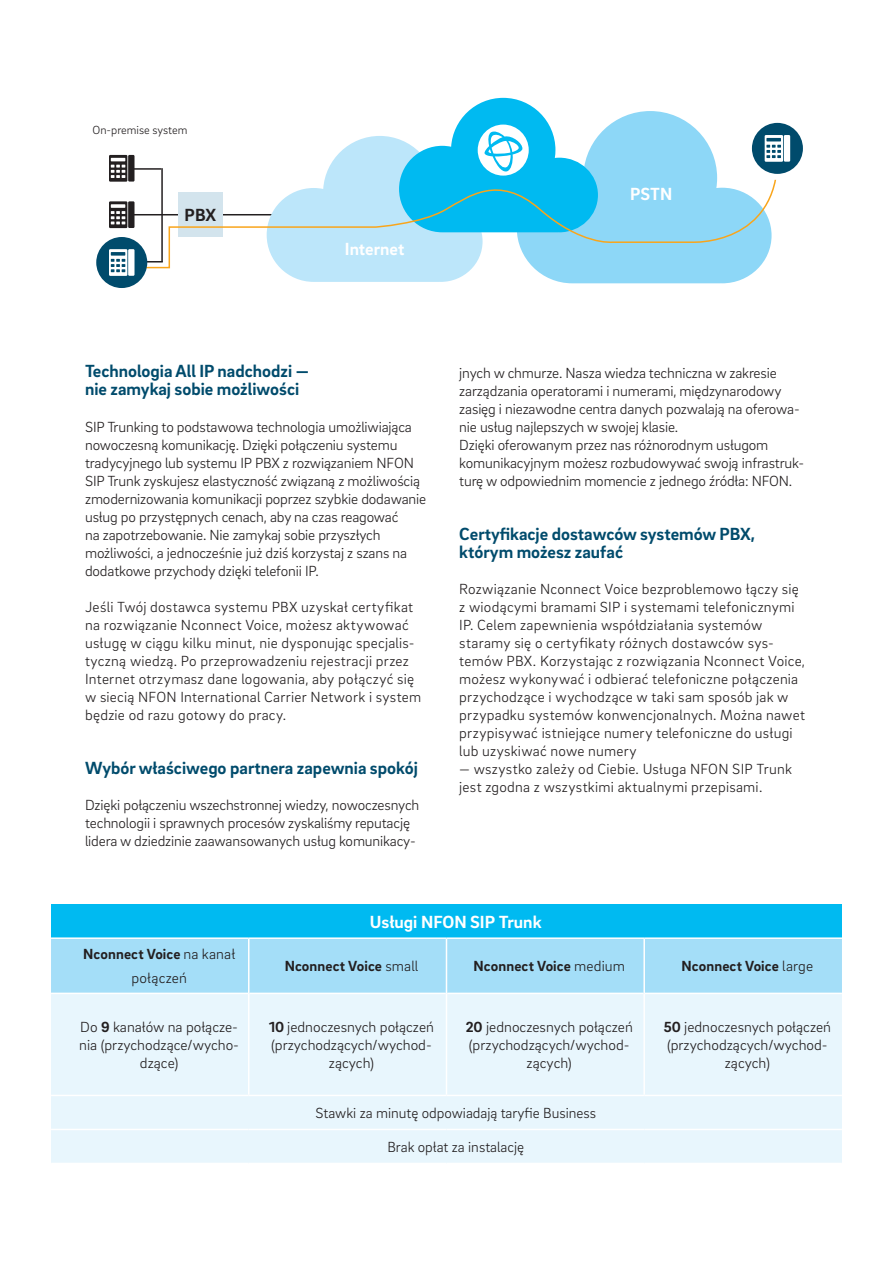
<style>
.page{position:relative;width:893px;height:1263px;background:#fff}
.page>*{position:absolute;margin:0;border:0;box-sizing:border-box;transform-origin:0 0}
.Head{font:700 18px/18px "Brix Sans";color:#004b6c}
.t1{font:700 18px "Brix Sans";color:#fff}
.t2{font:700 18px "Brix Sans";color:#231f20}
.t3{font:300 15px/18px "Brix Sans";color:#231f20}
.t4{font:700 15px "Brix Sans";letter-spacing:.01em;color:#231f20}
.t5{font:300 12px "Brix Sans";color:#231f20}
.s1{font-weight:700}
.s2{font-weight:300}
</style>
<div class="page">
<svg style="left:109px;top:155px;width:26px;height:27px"></svg>
<svg style="left:109px;top:201px;width:26px;height:27px"></svg>
<svg style="left:135px;top:168px;width:132px;height:101px"></svg>
<svg style="left:749px;top:120px;width:57px;height:57px"></svg>
<div style="left:746px;top:117px;width:63px;height:63px;border:6px solid #fff;border-radius:50%"></div>
<svg style="left:267px;top:98px;width:523px;height:185px"></svg>
<div style="left:96px;top:237px;width:51px;height:51px;background:#004b6c;border-radius:50%"></div>
<svg style="left:109px;top:246px;width:54px;height:32px"></svg>
<div style="left:51px;top:904px;width:791px;height:34px;background:#00baf1"></div>
<div style="left:51px;top:939px;width:791px;height:54px;background:#a4def8"></div>
<div style="left:51px;top:994px;width:791px;height:169px;background:#e8f6fd"></div>
<hr style="left:51px;top:937px;width:198px;height:2px;background:#fff">
<hr style="left:249px;top:937px;width:197px;height:2px;background:#fff">
<hr style="left:446px;top:937px;width:198px;height:2px;background:#fff">
<hr style="left:644px;top:937px;width:198px;height:2px;background:#fff">
<hr style="left:51px;top:1095px;width:198px;height:1px;background:#fff">
<hr style="left:51px;top:1129px;width:198px;height:1px;background:#fff">
<hr style="left:249px;top:1129px;width:197px;height:1px;background:#fff">
<hr style="left:446px;top:1129px;width:198px;height:1px;background:#fff">
<hr style="left:644px;top:1129px;width:198px;height:1px;background:#fff">
<hr style="left:248px;top:939px;width:1px;height:54px;background:#fff">
<hr style="left:446px;top:939px;width:1px;height:54px;background:#fff">
<hr style="left:643px;top:939px;width:2px;height:54px;background:#fff">
<hr style="left:248px;top:993px;width:1px;height:102px;background:#fff">
<hr style="left:446px;top:993px;width:1px;height:102px;background:#fff">
<hr style="left:643px;top:993px;width:2px;height:102px;background:#fff">
<hr style="left:249px;top:1095px;width:197px;height:1px;background:#fff">
<hr style="left:446px;top:1095px;width:198px;height:1px;background:#fff">
<hr style="left:644px;top:1095px;width:198px;height:1px;background:#fff">
<p class="t5" style="left:93px;top:122px;width:97px">On-premise system</p>
<p class="t2" style="left:185px;top:203px;width:33px">PBX</p>
<p class="t1" style="left:345px;top:237px;width:61px">Internet</p>
<p class="t1" style="left:630px;top:182px;width:44px">PSTN</p>
<p class="Head" style="left:85px;top:361px;width:225px">Technologia All IP nadchodzi —</p>
<p class="Head" style="left:85px;top:379px;width:216px">nie zamykaj sobie możliwości</p>
<p class="t3" style="left:85px;top:417px;width:343px">SIP Trunking to podstawowa technologia umożliwiająca nowoczesną komunikację. Dzięki połączeniu systemu tradycyjnego lub systemu IP PBX z rozwiązaniem NFON SIP Trunk zyskujesz elastyczność związaną z możliwością zmodernizowania komunikacji poprzez szybkie dodawanie usług po przystępnych cenach, aby na czas reagować<br>na zapotrzebowanie. Nie zamykaj sobie przyszłych możliwości, a jednocześnie już dziś korzystaj z szans na dodatkowe przychody dzięki telefonii IP.</p>
<p class="t3" style="left:85px;top:597px;width:338px">Jeśli Twój dostawca systemu PBX uzyskał certyfikat na rozwiązanie Nconnect Voice, możesz aktywować usługę w ciągu kilku minut, nie dysponując specjalis&shy;tyczną wiedzą. Po przeprowadzeniu rejestracji przez Internet otrzymasz dane logowania, aby połączyć się w siecią NFON International Carrier Network i system będzie od razu gotowy do pracy.</p>
<p class="Head" style="left:85px;top:758px;width:334px">Wybór właściwego partnera zapewnia spokój</p>
<p class="t3" style="left:85px;top:795px;width:336px">Dzięki połączeniu wszechstronnej wiedzy, nowoczesnych technologii i sprawnych procesów zyskaliśmy reputację lidera w dziedzinie zaawansowanych usług komunikacy-</p>
<p class="t3" style="left:459px;top:363px;width:342px">jnych w chmurze. Nasza wiedza techniczna w zakresie zarządzania operatorami i numerami, międzynarodowy zasięg i niezawodne centra danych pozwalają na oferowa&shy;nie usług najlepszych w swojej klasie.</p>
<p class="t3" style="left:459px;top:435px;width:347px">Dzięki oferowanym przez nas różnorodnym usługom komunikacyjnym możesz rozbudowywać swoją infrastruk&shy;turę w odpowiednim momencie z jednego źródła: NFON.</p>
<p class="Head" style="left:459px;top:524px;width:297px">Certyfikacje dostawców systemów PBX, którym możesz zaufać</p>
<p class="t3" style="left:459px;top:579px;width:347px">Rozwiązanie Nconnect Voice bezproblemowo łączy się z wiodącymi bramami SIP i systemami telefonicznymi IP. Celem zapewnienia współdziałania systemów staramy się o certyfikaty różnych dostawców sys&shy;temów PBX. Korzystając z rozwiązania Nconnect Voice, możesz wykonywać i odbierać telefoniczne połączenia przychodzące i wychodzące w taki sam sposób jak w przypadku systemów konwencjonalnych. Można nawet przypisywać istniejące numery telefoniczne do usługi lub uzyskiwać nowe numery</p>
<p class="t3" style="left:459px;top:759px;width:334px">— wszystko zależy od Ciebie. Usługa NFON SIP Trunk jest zgodna z wszystkimi aktualnymi przepisami.</p>
<p class="t3" style="left:83px;top:941px;width:153px;line-height:24px;text-align:center"><span class="s1">Nconnect Voice</span> na kanał połączeń</p>
<p class="t1" style="left:370px;top:910px;width:173px">Usługi NFON SIP Trunk</p>
<p class="t4" style="left:285px;top:956px;width:135px">Nconnect Voice <span class="s2">small</span></p>
<p class="t4" style="left:474px;top:956px;width:153px">Nconnect Voice <span class="s2">medium</span></p>
<p class="t4" style="left:681px;top:956px;width:133px">Nconnect Voice <span class="s2">large</span></p>
<p class="t3" style="left:79px;top:1017px;width:161px;text-align:center">Do <span class="s1">9</span> kanałów na połącze&shy;nia (przychodzące/wycho&shy;dzące)</p>
<p class="t3" style="left:269px;top:1017px;width:166px;text-align:center"><span class="s1">10</span> jednoczesnych połączeń (przychodzących/wychod&shy;zących)</p>
<p class="t3" style="left:466px;top:1017px;width:169px;text-align:center"><span class="s1">20</span> jednoczesnych połączeń (przychodzących/wychod&shy;zących)</p>
<p class="t3" style="left:664px;top:1017px;width:169px;text-align:center"><span class="s1">50</span> jednoczesnych połączeń (przychodzących/wychod&shy;zących)</p>
<p class="t3" style="left:315px;top:1103px;width:282px">Stawki za minutę odpowiadają taryfie Business</p>
<p class="t3" style="left:387px;top:1137px;width:138px">Brak opłat za instalację</p>
</div>
